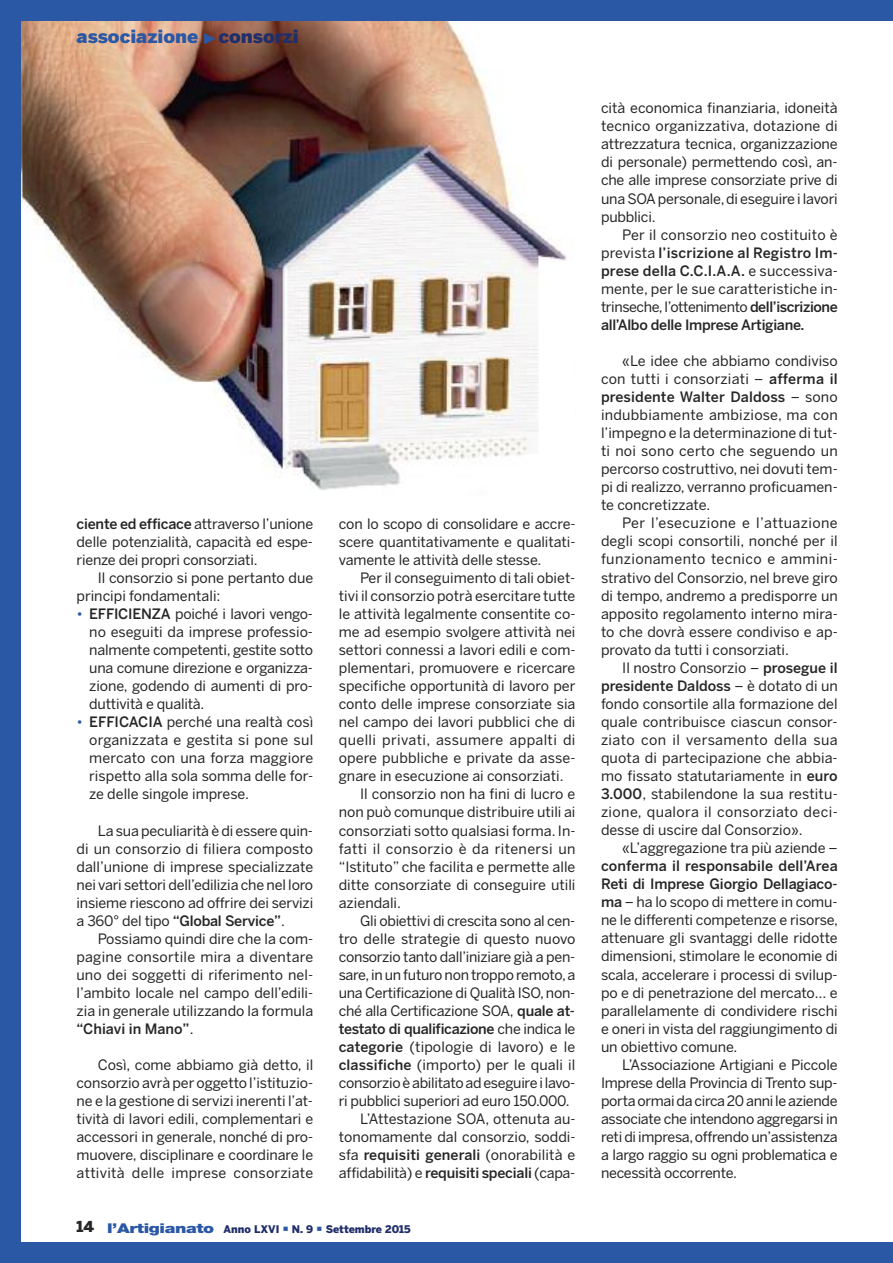
<style>
.page{position:relative;width:893px;height:1263px;background:#2a58a5}
.page>*{position:absolute;margin:0;border:0;box-sizing:border-box;transform-origin:0 0}
.t1{font:900 18px "Benton Sans";color:#2a58a5;scale:1.05 1}
.t2{font:14.25px/18px "Benton Sans";color:#272627;text-align:justify}
.t3{font:14.25px "Benton Sans";letter-spacing:-.02em;color:#272627}
.t4{font:14.25px "Benton Sans";letter-spacing:.025em;color:#272627}
.t5{font:500 14.25px "Benton Sans";letter-spacing:-.02em;color:#272627}
.t6{font:500 14.25px "Benton Sans";letter-spacing:.005em;color:#272627}
.t7{font:900 10.5px "Benton Sans";color:#202e6a}
.s1{color:#202e6a}
.s2{font-weight:500}
.s3{color:#2a58a5}
.s4{font-weight:400}
.s5{font-size:15px;color:#272627}
.s6{font-family:"Helvetica Neue";font-size:13.5px;color:#2a58a5}
</style>
<div class="page">
<div style="left:21px;top:21px;width:872px;height:1221px;background:#fff"></div>
<img style="left:21px;top:21px;width:546px;height:469px">
<svg style="left:204px;top:33px;width:12px;height:11px"></svg>
<p class="t1" style="left:77px;top:26px;width:213px">associazione <span class="s1">consorzi</span></p>
<p class="t2" style="left:77px;top:515px;width:238px"><span class="s2">ciente ed efficace</span> attraverso l’unione delle potenzialità, capacità ed espe&shy;rienze dei propri consorziati.</p>
<p class="t2" style="left:77px;top:569px;width:238px;text-indent:21px">Il consorzio si pone pertanto due principi fondamentali:</p>
<p class="t2" style="left:89px;top:605px;width:225px;text-indent:-13px"><span class="s3">•</span> <span class="s2">EFFICIENZA</span> poiché i lavori vengo&shy;no eseguiti da imprese professio&shy;nalmente competenti, gestite sotto una comune direzione e organizza&shy;zione, godendo di aumenti di pro&shy;duttività e qualità.</p>
<p class="t2" style="left:89px;top:713px;width:225px;text-indent:-13px"><span class="s3">•</span> <span class="s2">EFFICACIA</span> perché una realtà così organizzata e gestita si pone sul mercato con una forza maggiore rispetto alla sola somma delle for&shy;ze delle singole imprese.</p>
<p class="t2" style="left:77px;top:822px;width:238px;text-indent:21px">La sua peculiarità è di essere quin&shy;di un consorzio di filiera composto dall’unione di imprese specializzate nei vari settori dell’edilizia che nel loro insieme riescono ad offrire dei servizi a 360° del tipo <span class="s2">“Global Service”</span>.</p>
<p class="t2" style="left:77px;top:930px;width:238px;text-indent:21px">Possiamo quindi dire che la com&shy;pagine consortile mira a diventare uno dei soggetti di riferimento nel&shy;l’ambito locale nel campo dell’edili&shy;zia in generale utilizzando la formula <span class="s2">“Chiavi in Mano”</span>.</p>
<p class="t2" style="left:77px;top:1056px;width:238px;text-indent:21px">Così, come abbiamo già detto, il consorzio avrà per oggetto l’istituzio&shy;ne e la gestione di servizi inerenti l’at&shy;tività di lavori edili, complementari e accessori in generale, nonché di pro&shy;muovere, disciplinare e coordinare le attività delle imprese consorziate</p>
<p class="t2" style="left:339px;top:515px;width:238px">con lo scopo di consolidare e accre&shy;scere quantitativamente e qualitati&shy;vamente le attività delle stesse.</p>
<p class="t2" style="left:360px;top:569px;width:217px">Per il conseguimento di tali obiet-</p>
<p class="t2" style="left:339px;top:587px;width:238px">tivi il consorzio potrà esercitare tutte</p>
<p class="t2" style="left:339px;top:605px;width:238px">le attività legalmente consentite co-</p>
<p class="t2" style="left:339px;top:623px;width:238px">me ad esempio svolgere attività nei</p>
<p class="t2" style="left:339px;top:641px;width:238px">settori connessi a lavori edili e com-</p>
<p class="t2" style="left:339px;top:659px;width:238px">plementari, promuovere e ricercare</p>
<p class="t2" style="left:339px;top:677px;width:238px">specifiche opportunità di lavoro per</p>
<p class="t2" style="left:339px;top:695px;width:238px">conto delle imprese consorziate sia</p>
<p class="t2" style="left:339px;top:713px;width:238px">nel campo dei lavori pubblici che di</p>
<p class="t4" style="left:339px;top:732px;width:238px">quelli privati, assumere appalti di</p>
<p class="t2" style="left:339px;top:749px;width:238px">opere pubbliche e private da asse-</p>
<p class="t2" style="left:339px;top:767px;width:226px">gnare in esecuzione ai consorziati.</p>
<p class="t2" style="left:360px;top:785px;width:217px">Il consorzio non ha fini di lucro e</p>
<p class="t2" style="left:339px;top:803px;width:238px">non può comunque distribuire utili ai</p>
<p class="t2" style="left:339px;top:822px;width:238px">consorziati sotto qualsiasi forma. In-</p>
<p class="t4" style="left:339px;top:840px;width:238px">fatti il consorzio è da ritenersi un</p>
<p class="t2" style="left:339px;top:858px;width:238px">“Istituto” che facilita e permette alle</p>
<p class="t2" style="left:339px;top:876px;width:238px">ditte consorziate di conseguire utili</p>
<p class="t2" style="left:339px;top:894px;width:64px">aziendali.</p>
<p class="t3" style="left:360px;top:912px;width:217px">Gli obiettivi di crescita sono al cen-</p>
<p class="t2" style="left:339px;top:930px;width:238px">tro delle strategie di questo nuovo</p>
<p class="t3" style="left:339px;top:948px;width:238px">consorzio tanto dall’iniziare già a pen-</p>
<p class="t3" style="left:339px;top:967px;width:238px">sare,in un futuro non troppo remoto,a</p>
<p class="t3" style="left:339px;top:985px;width:238px">una Certificazione di Qualità ISO, non-</p>
<p class="t3" style="left:339px;top:1003px;width:238px">ché alla Certificazione SOA, <span class="s2">quale at-</span></p>
<p class="t5" style="left:339px;top:1021px;width:238px">testato di qualificazione <span class="s4">che indica le</span></p>
<p class="t2" style="left:339px;top:1038px;width:238px"><span class="s2">categorie</span> (tipologie di lavoro) e le</p>
<p class="t2" style="left:339px;top:1056px;width:238px"><span class="s2">classifiche</span> (importo) per le quali il</p>
<p class="t3" style="left:339px;top:1075px;width:238px">consorzioèabilitatoadeseguirei lavo-</p>
<p class="t3" style="left:339px;top:1093px;width:232px">ri pubblici superiori ad euro 150.000.</p>
<p class="t2" style="left:360px;top:1110px;width:217px">L’Attestazione SOA, ottenuta au-</p>
<p class="t2" style="left:339px;top:1128px;width:238px">tonomamente dal consorzio, soddi-</p>
<p class="t6" style="left:339px;top:1147px;width:238px"><span class="s4">sfa</span> requisiti generali <span class="s4">(onorabilità e</span></p>
<p class="t2" style="left:339px;top:1164px;width:238px">affidabilità) e <span class="s2">requisiti speciali</span> (capa-</p>
<p class="t7" style="left:77px;top:1223px;width:336px"><span class="s5">14</span> <span class="s6">l’Artigianato</span> Anno LXVI N. 9 Settembre 2015</p>
<p class="t2" style="left:601px;top:99px;width:238px">cità economica finanziaria, idoneità tecnico organizzativa, dotazione di attrezzatura tecnica, organizzazione di personale) permettendo così, an&shy;che alle imprese consorziate prive di una SOApersonale,di eseguire i lavori pubblici.</p>
<p class="t2" style="left:601px;top:226px;width:238px;text-indent:21px">Per il consorzio neo costituito è prevista <span class="s2">l’iscrizione al Registro Im&shy;prese della C.C.I.A.A.</span> e successiva&shy;mente, per le sue caratteristiche in&shy;trinseche,l’ottenimento <span class="s2">dell’iscrizione all’Albo delle Imprese Artigiane.</span></p>
<p class="t2" style="left:601px;top:352px;width:238px;text-indent:21px">«Le idee che abbiamo condiviso con tutti i consorziati – <span class="s2">afferma il presidente Walter Daldoss</span> – sono indubbiamente ambiziose, ma con l’impegno e la determinazione di tut&shy;ti noi sono certo che seguendo un percorso costruttivo, nei dovuti tem&shy;pi di realizzo, verranno proficuamen&shy;te concretizzate.</p>
<p class="t2" style="left:601px;top:514px;width:238px;text-indent:21px">Per l’esecuzione e l’attuazione degli scopi consortili, nonché per il funzionamento tecnico e ammini&shy;strativo del Consorzio, nel breve giro di tempo, andremo a predisporre un apposito regolamento interno mira&shy;to che dovrà essere condiviso e ap&shy;provato da tutti i consorziati.</p>
<p class="t2" style="left:601px;top:659px;width:238px;text-indent:21px">Il nostro Consorzio – <span class="s2">prosegue il presidente Daldoss</span> – è dotato di un fondo consortile alla formazione del quale contribuisce ciascun consor&shy;ziato con il versamento della sua quota di partecipazione che abbia&shy;mo fissato statutariamente in <span class="s2">euro 3.000</span>, stabilendone la sua restitu&shy;zione, qualora il consorziato deci&shy;desse di uscire dal Consorzio».</p>
<p class="t2" style="left:622px;top:839px;width:217px">«L’aggregazione tra più aziende –</p>
<p class="t2" style="left:601px;top:857px;width:239px"><span class="s2">conferma il responsabile dell’Area Reti di Imprese Giorgio Dellagiaco&shy;ma</span> – ha lo scopo di mettere in comu&shy;ne le differenti competenze e risorse, attenuare gli svantaggi delle ridotte dimensioni, stimolare le economie di scala, accelerare i processi di svilup&shy;po e di penetrazione del mercato… e parallelamente di condividere rischi e oneri in vista del raggiungimento di un obiettivo comune.</p>
<p class="t2" style="left:601px;top:1056px;width:238px;text-indent:21px">L’Associazione Artigiani e Piccole Imprese della Provincia di Trento sup&shy;portaormaidacirca20annileaziende associate che intendono aggregarsi in reti di impresa,offrendo un’assistenza a largo raggio su ogni problematica e necessità occorrente.</p>
</div>
